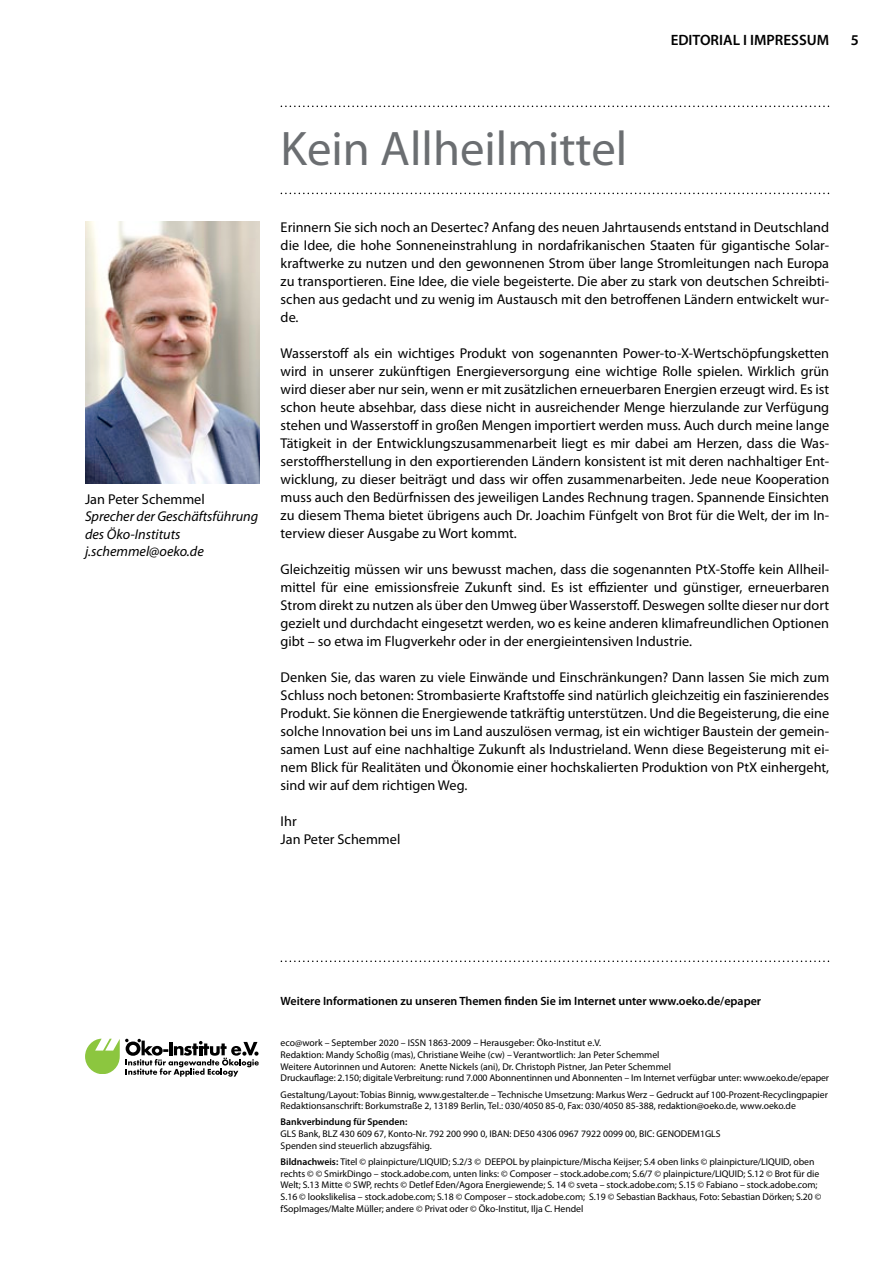
<style>
.page{position:relative;width:893px;height:1263px;background:#fff}
.page>*{position:absolute;margin:0;border:0;box-sizing:border-box;transform-origin:0 0}
.t1{font:48.75px "Myriad Pro";color:#6b6e71}
.t2{font:600 15px "Myriad Pro";color:#000}
.t3{font:14.25px/18px "Myriad Pro";color:#000;text-align:justify}
.t4{font:italic 14.25px/17.2px "Myriad Pro";color:#000}
.t5{font:600 12px "Myriad Pro";color:#000}
.t6{font:9.75px/11.7px "Myriad Pro";letter-spacing:-.005em;color:#000}
.t7{font:600 9.75px "Myriad Pro";color:#000}
.s1{font-weight:600}
</style>
<div class="page">
<svg style="left:281px;top:960px;width:548px;height:2px"></svg>
<svg style="left:281px;top:106px;width:548px;height:1px"></svg>
<svg style="left:281px;top:193px;width:548px;height:1px"></svg>
<img style="left:85px;top:222px;width:174px;height:261px">
<svg style="left:85px;top:1039px;width:174px;height:38px"></svg>
<p class="t2" style="left:671px;top:31px;width:160px">EdITORIaL I IMPRESSUM</p>
<p class="t2" style="left:851px;top:31px;width:10px">5</p>
<p class="t3" style="left:85px;top:490px;width:121px">Jan Peter Schemmel</p>
<p class="t4" style="left:85px;top:508px;width:175px">Sprecher der Geschäftsführung des Öko-Instituts j.schemmel@oeko.de</p>
<h1 class="t1" style="left:281px;top:118px;width:348px">Kein Allheilmittel</h1>
<p class="t3" style="left:281px;top:218px;width:550px">Erinnern Sie sich noch an Desertec? Anfang des neuen Jahrtausends entstand in Deutschland die Idee, die hohe Sonneneinstrahlung in nordafrikanischen Staaten für gigantische Solar&shy;kraftwerke zu nutzen und den gewonnenen Strom über lange Stromleitungen nach Europa zu transportieren. Eine Idee, die viele begeisterte. Die aber zu stark von deutschen Schreibti&shy;schen aus gedacht und zu wenig im Austausch mit den betroffenen Ländern entwickelt wur&shy;de.</p>
<p class="t3" style="left:281px;top:344px;width:550px">Wasserstoff als ein wichtiges Produkt von sogenannten Power-to-X-Wertschöpfungsketten wird in unserer zukünftigen Energieversorgung eine wichtige Rolle spielen. Wirklich grün wird dieser aber nur sein, wenn er mit zusätzlichen erneuerbaren Energien erzeugt wird. Es ist schon heute absehbar, dass diese nicht in ausreichender Menge hierzulande zur Verfügung stehen und Wasserstoff in großen Mengen importiert werden muss. Auch durch meine lange Tätigkeit in der Entwicklungszusammenarbeit liegt es mir dabei am Herzen, dass die Was&shy;serstoffherstellung in den exportierenden Ländern konsistent ist mit deren nachhaltiger Ent&shy;wicklung, zu dieser beiträgt und dass wir offen zusammenarbeiten. Jede neue Koopera tion muss auch den Bedürfnissen des jeweiligen Landes Rechnung tragen. Spannende Einsichten zu diesem Thema bietet übrigens auch Dr. Joachim Fünfgelt von Brot für die Welt, der im In&shy;terview dieser Ausgabe zu Wort kommt.</p>
<p class="t3" style="left:281px;top:560px;width:550px">Gleichzeitig müssen wir uns bewusst machen, dass die sogenannten PtX-Stoffe kein Allheil&shy;mittel für eine emissionsfreie Zukunft sind. Es ist effizienter und günstiger, erneuerbaren Strom direkt zu nutzen als über den Umweg über Wasserstoff. Deswegen sollte dieser nur dort gezielt und durchdacht eingesetzt werden, wo es keine anderen klimafreundlichen Optionen gibt – so etwa im Flugverkehr oder in der energieintensiven Industrie.</p>
<p class="t3" style="left:281px;top:668px;width:550px">Denken Sie, das waren zu viele Einwände und Einschränkungen? Dann lassen Sie mich zum Schluss noch betonen: Strombasierte Kraftstoffe sind natürlich gleichzeitig ein faszinierendes Produkt. Sie können die Energiewende tatkräftig unterstützen. Und die Begeisterung, die eine solche Innovation bei uns im Land auszulösen vermag, ist ein wichtiger Baustein der gemein&shy;samen Lust auf eine nachhaltige Zukunft als Industrieland. Wenn diese Begeisterung mit ei&shy;nem Blick für Realitäten und Ökonomie einer hochskalierten Produktion von PtX einhergeht, sind wir auf dem richtigen Weg.</p>
<p class="t3" style="left:281px;top:812px;width:121px">Ihr<br>Jan Peter Schemmel</p>
<p class="t5" style="left:281px;top:993px;width:482px">weitere Informationen zu unseren Themen finden Sie im Internet unter www.oeko.de/epaper</p>
<p class="t6" style="left:281px;top:1037px;width:550px">eco@work – September 2020 – ISSN 1863-2009 – Herausgeber: Öko-Institut e.V.<br>Redaktion: Mandy Schoßig (mas), Christiane Weihe (cw) – Verantwortlich: Jan Peter Schemmel<br>Weitere Autorinnen und Autoren: Anette Nickels (ani), Dr. Christoph Pistner, Jan Peter Schemmel<br>Druckauflage: 2.150; digitale Verbreitung: rund 7.000 Abonnentinnen und Abonnenten – Im Internet verfügbar unter: www.oeko.de/epaper</p>
<p class="t6" style="left:281px;top:1088px;width:549px">Gestaltung/Layout: Tobias Binnig, www.gestalter.de – Technische Umsetzung: Markus Werz – Gedruckt auf 100-Prozent-Recyclingpapier<br>Redaktionsanschrift: Borkumstraße 2, 13189 Berlin, Tel.: 030/4050 85-0, Fax: 030/4050 85-388, redaktion@oeko.de, www.oeko.de</p>
<p class="t7" style="left:281px;top:1116px;width:128px">Bankverbindung für Spenden:</p>
<p class="t6" style="left:281px;top:1128px;width:442px">GLS Bank, BLZ 430 609 67, Konto-Nr. 792 200 990 0, IBAN: DE50 4306 0967 7922 0099 00, BIC: GENODEM1GLS<br>Spenden sind steuerlich abzugsfähig.</p>
<p class="t6" style="left:281px;top:1156px;width:542px"><span class="s1">Bildnachweis:</span> Titel © plainpicture/LIQUID; S.2/3 © DEEPOL by plainpicture/Mischa Keijser; S.4 oben links © plainpicture/LIQUID, oben rechts © © SmirkDingo – stock.adobe.com, unten links: © Composer – stock.adobe.com; S.6/7 © plainpicture/LIQUID; S.12 © Brot für die Welt; S.13 Mitte © SWP, rechts © Detlef Eden/Agora Energiewende; S. 14 © sveta – stock.adobe.com; S.15 © Fabiano – stock.adobe.com; S.16 © lookslikelisa – stock.adobe.com; S.18 © Composer – stock.adobe.com; S.19 © Sebastian Backhaus, Foto: Sebastian Dörken; S.20 © fSopImages/Malte Müller; andere © Privat oder © Öko-Institut, Ilja C. Hendel</p>
</div>
